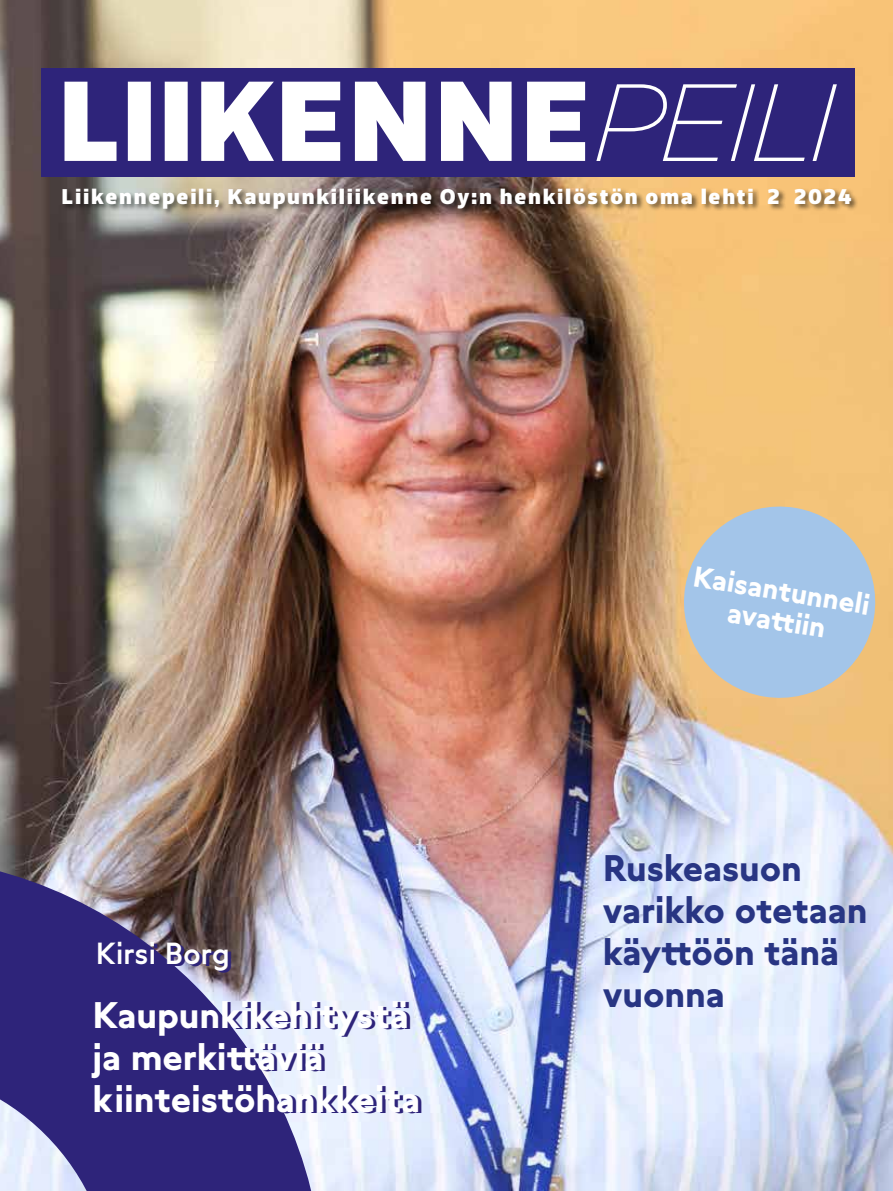
<style>
.page{position:relative;width:893px;height:1191px;background:#fff}
.page>*{position:absolute;margin:0;border:0;box-sizing:border-box;transform-origin:0 0}
.t1{font:700 34.5px/42px "Grato Classic";letter-spacing:.015em;color:#fff}
.t2{font:700 34.5px/42px "Grato Classic";letter-spacing:.015em;color:#283583}
.t3{font:500 28.5px "Grato Classic";letter-spacing:.015em;color:#fff}
.t4{font:700 27px/30px "Grato Classic";color:#fff;text-align:center}
.t5{font:900 21px "HKL Sans";letter-spacing:.08em;color:#fff}
</style>
<div class="page">
<img style="left:0;top:0;width:893px;height:1191px">
<svg style="left:0;top:855px;width:324px;height:336px;background:#5f588f"></svg>
<div style="left:41px;top:68px;width:814px;height:108px;background:#2e247a"></div>
<svg style="left:596px;top:84px;width:241px;height:77px"></svg>
<svg style="left:65px;top:82px;width:520px;height:79px"></svg>
<div style="left:62px;top:187px;width:796px;height:29px;background:#000;opacity:.55"></div>
<svg style="left:677px;top:499px;width:205px;height:206px;background:#bbc3c5"></svg>
<p class="t5" style="left:62px;top:183px;width:791px">Liikennepeili, Kaupunkiliikenne Oy:n henkilöstön oma lehti 2 2024</p>
<h2 class="t3" style="left:96px;top:928px;width:135px">Kirsi Borg</h2>
<h1 class="t1" style="left:93px;top:990px;width:329px">Kaupunkikehitystä ja merkittäviä kiinteistöhankkeita</h1>
<p class="t4" style="left:697px;top:558px;width:180px;rotate:9deg">Kaisantunneli avattiin</p>
<h1 class="t2" style="left:603px;top:843px;width:265px">Ruskeasuon varikko otetaan käyttöön tänä vuonna</h1>
</div>
